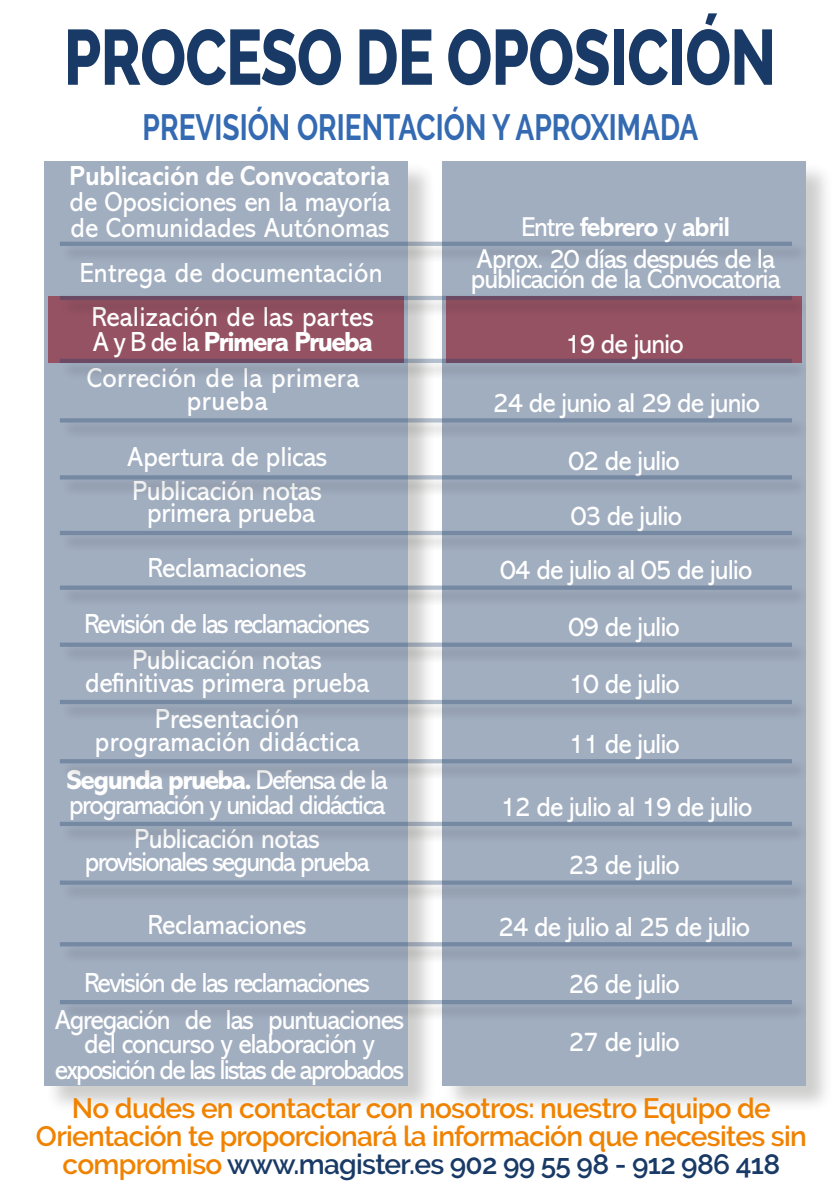
<style>
.page{position:relative;width:840px;height:1191px;background:#fff}
.page>*{position:absolute;margin:0;border:0;box-sizing:border-box;transform-origin:0 0}
.t1{font:800 78px "Raleway";letter-spacing:-.01em;color:#193a66;scale:.77 1}
.t2{font:700 36.4px "Raleway";color:#346ab2;scale:.77 1}
.t3{font:600 28px/28px "Raleway";letter-spacing:-.025em;color:#f08200;text-align:center}
.t4{font:27.8px/25.8px "Abadi MT Std";letter-spacing:-.04em;color:#fff;text-align:center;scale:.93 1}
.t5{font:27.8px "Abadi MT Std";letter-spacing:-.01em;color:#fff;scale:.93 1}
.t6{font:27.8px "Abadi MT Std";letter-spacing:.01em;color:#fff;scale:.93 1}
.t7{font:27.8px "Abadi MT Std";letter-spacing:-.07em;color:#fff;scale:.93 1}
.t8{font:27.8px "Abadi MT Std";letter-spacing:-.06em;color:#fff;scale:.93 1}
.t9{font:800 27.8px "Abadi MT Std";letter-spacing:-.06em;color:#fff;scale:.93 1}
.t10{font:27.8px "Abadi MT Std";letter-spacing:-.02em;color:#fff;scale:.93 1}
.t11{font:27.6px "Abadi MT Std";letter-spacing:-.04em;color:#fff;scale:.94 1}
.t12{font:27.6px/24.4px "Abadi MT Std";letter-spacing:-.06em;color:#fff;scale:.94 1}
.t13{font:27.6px "Abadi MT Std";letter-spacing:.02em;color:#fff;scale:.94 1}
.t14{font:700 27.6px "Abadi MT Std";letter-spacing:-.04em;color:#fff;scale:.94 1}
.s1{font-weight:700}
.s2{font-weight:400}
.s3{font-weight:800}
.s4{color:#193a66}
</style>
<div class="page">
<div style="left:45px;top:161px;width:391px;height:952px;background:#1d1d1b;opacity:.53"></div>
<div style="left:45px;top:161px;width:363px;height:924px;background:#a1aec0"></div>
<div style="left:443px;top:161px;width:390px;height:952px;background:#1d1d1b;opacity:.53"></div>
<div style="left:442px;top:161px;width:363px;height:924px;background:#a1aec0"></div>
<div style="left:60px;top:1000px;width:748px;height:21px;background:#99a5b6"></div>
<hr style="left:60px;top:1000px;width:731px;height:4px;background:#7589a3">
<div style="left:60px;top:942px;width:748px;height:21px;background:#1d1d1b;opacity:.71"></div>
<hr style="left:60px;top:942px;width:731px;height:4px;background:#7589a3">
<div style="left:60px;top:880px;width:748px;height:22px;background:#1d1d1b;opacity:.71"></div>
<svg style="left:60px;top:880px;width:731px;height:4px;background:#7c8fa7"></svg>
<div style="left:60px;top:821px;width:748px;height:22px;background:#99a6b6"></div>
<div style="left:60px;top:821px;width:731px;height:5px;background:#7589a3"></div>
<div style="left:60px;top:759px;width:748px;height:21px;background:#98a4b5"></div>
<hr style="left:60px;top:759px;width:731px;height:4px;background:#7589a3">
<div style="left:60px;top:700px;width:748px;height:21px;background:#99a5b6"></div>
<hr style="left:60px;top:700px;width:731px;height:4px;background:#7589a3">
<div style="left:60px;top:642px;width:748px;height:22px;background:#99a6b6"></div>
<div style="left:60px;top:642px;width:731px;height:5px;background:#7589a3"></div>
<div style="left:60px;top:585px;width:748px;height:22px;background:#99a6b6"></div>
<div style="left:60px;top:585px;width:731px;height:5px;background:#7589a3"></div>
<div style="left:60px;top:531px;width:748px;height:21px;background:#99a5b6"></div>
<hr style="left:60px;top:531px;width:731px;height:4px;background:#7589a3">
<div style="left:60px;top:475px;width:748px;height:22px;background:#1d1d1b;opacity:.71"></div>
<hr style="left:60px;top:475px;width:731px;height:4px;background:#7589a3">
<div style="left:60px;top:418px;width:748px;height:22px;background:#1d1d1b;opacity:.71"></div>
<hr style="left:60px;top:418px;width:731px;height:4px;background:#7589a3">
<div style="left:60px;top:359px;width:748px;height:21px;background:#99a6b6"></div>
<hr style="left:60px;top:359px;width:731px;height:4px;background:#6d4a63">
<div style="left:60px;top:242px;width:748px;height:21px;background:#99a6b6"></div>
<hr style="left:60px;top:242px;width:731px;height:4px;background:#7589a3">
<div style="left:60px;top:296px;width:748px;height:21px;background:#1d1d1b;opacity:.71"></div>
<hr style="left:60px;top:296px;width:731px;height:4px;background:#6d4a63">
<p class="t1" style="left:64px;top:13px;width:925px">PROCESO DE OPOSICIÓN</p>
<p class="t2" style="left:142px;top:106px;width:722px">PREVISIÓN ORIENTACIÓN Y APROXIMADA</p>
<p class="t4" style="left:70px;top:163px;width:346px;text-align:justify"><span class="s1">Publicación de Convocatoria </span>de Oposiciones en la mayoría de Comunidades Autónomas</p>
<p class="t6" style="left:80px;top:257px;width:327px">Entrega de documentación</p>
<p class="t6" style="left:92px;top:301px;width:304px">Realización de las partes</p>
<p class="t9" style="left:93px;top:327px;width:302px"><span class="s2">A y B de la</span> Primera Prueba</p>
<p class="t13" style="left:87px;top:363px;width:291px">Correción de la primera</p>
<p class="t11" style="left:186px;top:385px;width:87px">prueba</p>
<p class="t5" style="left:127px;top:441px;width:217px">Apertura de plicas</p>
<p class="t5" style="left:132px;top:475px;width:205px">Publicación notas</p>
<p class="t5" style="left:147px;top:498px;width:182px">primera prueba</p>
<p class="t5" style="left:148px;top:553px;width:172px">Reclamaciones</p>
<p class="t8" style="left:84px;top:609px;width:308px">Revisión de las reclamaciones</p>
<p class="t5" style="left:132px;top:644px;width:205px">Publicación notas</p>
<p class="t5" style="left:85px;top:667px;width:307px">definitivas primera prueba</p>
<p class="t6" style="left:155px;top:703px;width:156px">Presentación</p>
<p class="t6" style="left:95px;top:726px;width:286px">programación didáctica</p>
<p class="t12" style="left:67px;top:768px;width:342px"><span class="s3">Segunda prueba.</span> Defensa de la programación y unidad didáctica</p>
<p class="t10" style="left:134px;top:823px;width:200px">Publicación notas</p>
<p class="t7" style="left:85px;top:846px;width:307px">provisionales segunda prueba</p>
<p class="t5" style="left:148px;top:909px;width:172px">Reclamaciones</p>
<p class="t8" style="left:84px;top:967px;width:308px">Revisión de las reclamaciones</p>
<p class="t4" style="left:55px;top:1008px;width:377px;line-height:24px">Agregación de las puntuaciones del concurso y elaboración y</p>
<p class="t7" style="left:55px;top:1054px;width:377px">exposición de las listas de aprobados</p>
<p class="t14" style="left:521px;top:210px;width:223px"><span class="s2">Entre</span> febrero <span class="s2">y</span> abril</p>
<p class="t11" style="left:476px;top:243px;width:319px">Aprox. 20 días después de la</p>
<p class="t11" style="left:470px;top:263px;width:331px">publicación de la Convocatoria</p>
<p class="t11" style="left:564px;top:328px;width:128px">19 de junio</p>
<p class="t11" style="left:492px;top:387px;width:286px">24 de junio al 29 de junio</p>
<p class="t4" style="left:568px;top:448px;width:121px">02 de julio</p>
<p class="t4" style="left:570px;top:503px;width:121px">03 de julio</p>
<p class="t4" style="left:500px;top:557px;width:272px">04 de julio al 05 de julio</p>
<p class="t4" style="left:568px;top:613px;width:121px">09 de julio</p>
<p class="t4" style="left:568px;top:671px;width:121px">10 de julio</p>
<p class="t4" style="left:568px;top:731px;width:121px">11 de julio</p>
<p class="t4" style="left:500px;top:794px;width:272px">12 de julio al 19 de julio</p>
<p class="t4" style="left:568px;top:852px;width:121px">23 de julio</p>
<p class="t4" style="left:498px;top:913px;width:272px">24 de julio al 25 de julio</p>
<p class="t4" style="left:568px;top:971px;width:121px">26 de julio</p>
<p class="t4" style="left:568px;top:1028px;width:121px">27 de julio</p>
<p class="t3" style="left:72px;top:1093px;width:700px">No dudes en contactar con nosotros: nuestro Equipo de</p>
<p class="t3" style="left:36px;top:1121px;width:772px">Orientación te proporcionará la información que necesites sin compromiso <span class="s4">www.magister.es 902 99 55 98 - 912 986 418</span></p>
</div>
